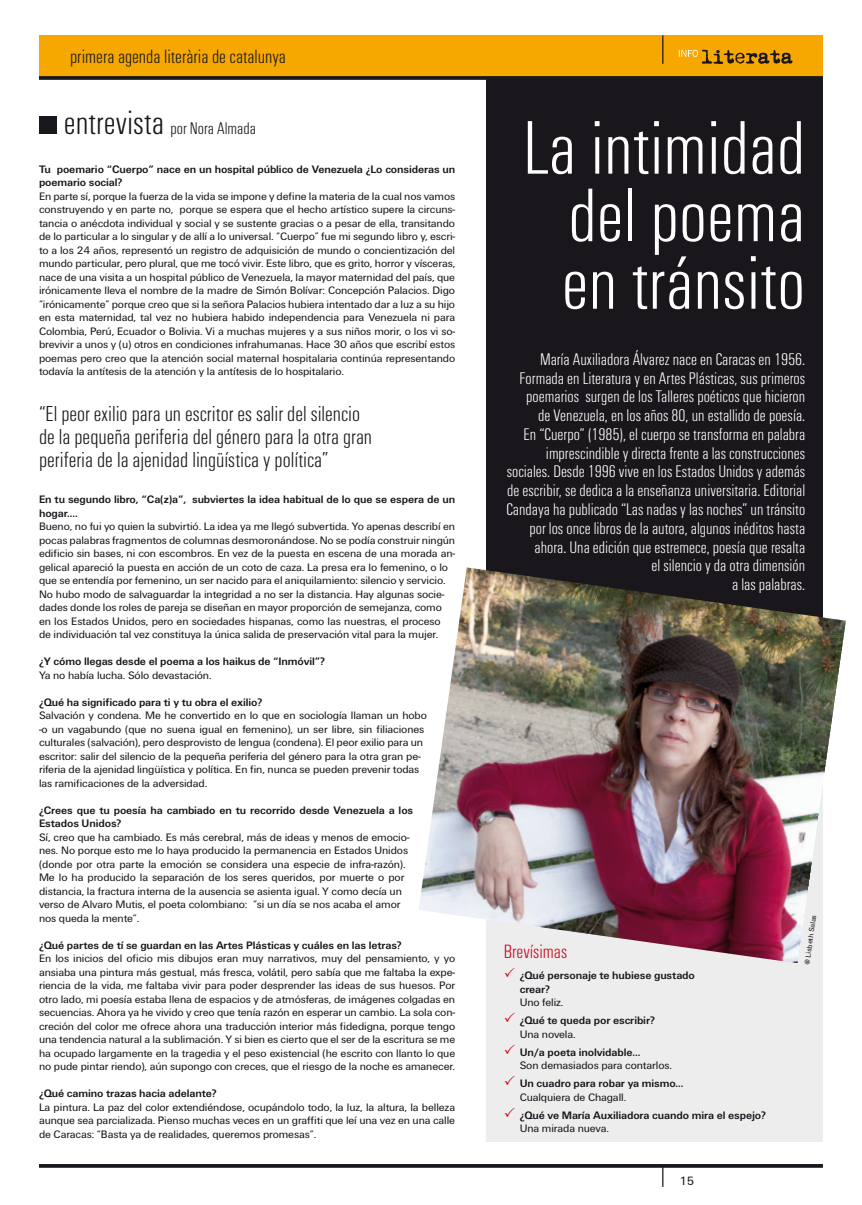
<style>
.page{position:relative;width:862px;height:1205px;background:#fff}
.page>*{position:absolute;margin:0;border:0;box-sizing:border-box;transform-origin:0 0}
.destacat_entrevista{font:300 condensed 78.75px/67.5px "Fi We";color:#fff;text-align:center}
.destacat_entrevista-2{font:300 condensed 22.5px "Fi We";color:#1a171c}
.t1{font:300 condensed 20px "Fi We";color:#1a171c}
.texte{font:300 condensed 20px "Fi We";color:#cd071e}
.destacat_entrevista-3{font:300 condensed 17.5px/18.8px "Fi We";color:#fff;text-align:right}
.texte-2{font:300 condensed 17.5px "Fi We";color:#1a171c}
.texte-3{font:12.5px "Fi We";color:#1a171c}
.texte-4{font:11.25px/13.5px "Fi We";letter-spacing:-.01em;color:#1a171c;text-align:justify}
.texte-5{font:700 11.25px/13.5px "Fi We";letter-spacing:-.01em;color:#1a171c}
.peu_foto{font:7.5px "Fi We";color:#1a171c}
.s1{font-size:35px}
</style>
<div class="page">
<hr style="left:661px;top:1166px;width:2px;height:21px;background:#1a171c">
<svg style="left:39px;top:1164px;width:783px;height:4px;fill:#1f1c21"></svg>
<div style="left:39px;top:35px;width:783px;height:43px;background:#f6a800"></div>
<svg style="left:678px;top:50px;width:114px;height:14px"></svg>
<hr style="left:661px;top:35px;width:2px;height:29px;background:#1a171c">
<svg style="left:39px;top:76px;width:783px;height:4px;fill:#1a171c"></svg>
<div style="left:39px;top:117px;width:18px;height:17px;background:#1a171c"></div>
<div style="left:485px;top:737px;width:337px;height:404px;background:#ededee"></div>
<div style="left:485px;top:79px;width:337px;height:569px;background:#1a171c"></div>
<img style="left:419px;top:567px;width:426px;height:396px">
<p class="t1" style="left:70px;top:46px;width:217px">primera agenda literària de catalunya</p>
<p class="texte-2" style="left:64px;top:118px;width:193px"><span class="s1">entrevista</span> por Nora Almada</p>
<p class="texte-5" style="left:39px;top:162px;width:417px">Tu poemario “Cuerpo” nace en un hospital público de Venezuela ¿Lo consideras un poemario social?</p>
<p class="texte-4" style="left:39px;top:189px;width:417px">En parte sí, porque la fuerza de la vida se impone y define la materia de la cual nos vamos construyendo y en parte no, porque se espera que el hecho artístico supere la circuns&shy;tancia o anécdota individual y social y se sustente gracias o a pesar de ella, transitando de lo particular a lo singular y de allí a lo universal. “Cuerpo” fue mi segundo libro y, escri&shy;to a los 24 años, representó un registro de adquisición de mundo o concientización del mundo particular, pero plural, que me tocó vivir. Este libro, que es grito, horror y vísceras, nace de una visita a un hospital público de Venezuela, la mayor maternidad del país, que irónicamente lleva el nombre de la madre de Simón Bolívar: Concepción Palacios. Digo “irónicamente” porque creo que si la señora Palacios hubiera intentado dar a luz a su hijo en esta maternidad, tal vez no hubiera habido independencia para Venezuela ni para Colombia, Perú, Ecuador o Bolivia. Vi a muchas mujeres y a sus niños morir, o los vi so&shy;brevivir a unos y (u) otros en condiciones infrahumanas. Hace 30 años que escribí estos poemas pero creo que la atención social maternal hospitalaria continúa representando todavía la antítesis de la atención y la antítesis de lo hospitalario.</p>
<p class="destacat_entrevista-2" style="left:39px;top:401px;width:322px">“El peor exilio para un escritor es salir del silencio</p>
<p class="destacat_entrevista-2" style="left:39px;top:424px;width:334px">de la pequeña periferia del género para la otra gran</p>
<p class="destacat_entrevista-2" style="left:39px;top:448px;width:291px">periferia de la ajenidad lingüística y política”</p>
<p class="texte-5" style="left:39px;top:493px;width:417px">En tu segundo libro, “Ca(z)a”, subviertes la idea habitual de lo que se espera de un hogar....</p>
<p class="texte-4" style="left:39px;top:520px;width:417px;text-align:left">Bueno, no fui yo quien la subvirtió. La idea ya me llegó subvertida. Yo apenas describí en pocas palabras fragmentos de columnas desmoronándose. No se podía construir ningún edificio sin bases, ni con escombros. En vez de la puesta en escena de una morada an&shy;gelical apareció la puesta en acción de un coto de caza. La presa era lo femenino, o lo que se entendía por femenino, un ser nacido para el aniquilamiento: silencio y servicio.<br>No hubo modo de salvaguardar la integridad a no ser la distancia. Hay algunas socie&shy;dades donde los roles de pareja se diseñan en mayor proporción de semejanza, como en los Estados Unidos, pero en sociedades hispanas, como las nuestras, el proceso de individuación tal vez constituya la única salida de preservación vital para la mujer.</p>
<p class="texte-5" style="left:39px;top:655px;width:287px">¿Y cómo llegas desde el poema a los haikus de “Inmóvil”?</p>
<p class="texte-4" style="left:39px;top:668px;width:174px">Ya no había lucha. Sólo devastación.</p>
<p class="texte-5" style="left:39px;top:695px;width:225px">¿Qué ha significado para ti y tu obra el exilio?</p>
<p class="texte-4" style="left:39px;top:709px;width:389px;text-align:left">Salvación y condena. Me he convertido en lo que en sociología llaman un hobo -o un vagabundo (que no suena igual en femenino), un ser libre, sin filiaciones culturales (salvación), pero desprovisto de lengua (condena). El peor exilio para un escritor: salir del silencio de la pequeña periferia del género para la otra gran pe&shy;riferia de la ajenidad lingüística y política. En fin, nunca se pueden prevenir todas las ramificaciones de la adversidad.</p>
<p class="texte-5" style="left:39px;top:803px;width:375px">¿Crees que tu poesía ha cambiado en tu recorrido desde Venezuela a los<br>Estados Unidos?</p>
<p class="texte-4" style="left:39px;top:830px;width:371px;text-align:left">Sí, creo que ha cambiado. Es más cerebral, más de ideas y menos de emocio&shy;nes. No porque esto me lo haya producido la permanencia en Estados Unidos (donde por otra parte la emoción se considera una especie de infra-razón).<br>Me lo ha producido la separación de los seres queridos, por muerte o por distancia, la fractura interna de la ausencia se asienta igual. Y como decía un verso de Alvaro Mutis, el poeta colombiano: “si un día se nos acaba el amor nos queda la mente”.</p>
<p class="texte-5" style="left:39px;top:938px;width:364px">¿Qué partes de tí se guardan en las Artes Plásticas y cuáles en las letras?</p>
<p class="texte-4" style="left:39px;top:952px;width:417px">En los inicios del oficio mis dibujos eran muy narrativos, muy del pensamiento, y yo ansiaba una pintura más gestual, más fresca, volátil, pero sabía que me faltaba la expe&shy;riencia de la vida, me faltaba vivir para poder desprender las ideas de sus huesos. Por otro lado, mi poesía estaba llena de espacios y de atmósferas, de imágenes colgadas en secuencias. Ahora ya he vivido y creo que tenía razón en esperar un cambio. La sola con&shy;creción del color me ofrece ahora una traducción interior más fidedigna, porque tengo una tendencia natural a la sublimación. Y si bien es cierto que el ser de la escritura se me ha ocupado largamente en la tragedia y el peso existencial (he escrito con llanto lo que no pude pintar riendo), aún supongo con creces, que el riesgo de la noche es amanecer.</p>
<p class="texte-5" style="left:39px;top:1087px;width:179px">¿Qué camino trazas hacia adelante?</p>
<p class="texte-4" style="left:39px;top:1100px;width:417px">La pintura. La paz del color extendiéndose, ocupándolo todo, la luz, la altura, la belleza aunque sea parcializada. Pienso muchas veces en un graffiti que leí una vez en una calle de Caracas: “Basta ya de realidades, queremos promesas”.</p>
<p class="destacat_entrevista" style="left:522px;top:115px;width:284px">La intimidad del poema</p>
<p class="destacat_entrevista" style="left:561px;top:250px;width:245px">en tránsito</p>
<p class="destacat_entrevista-3" style="left:519px;top:350px;width:287px">María Auxiliadora Álvarez nace en Caracas en 1956.<br>Formada en Literatura y en Artes Plásticas, sus primeros poemarios surgen de los Talleres poéticos que hicieron</p>
<p class="destacat_entrevista-3" style="left:538px;top:406px;width:268px">de Venezuela, en los años 80, un estallido de poesía.</p>
<p class="destacat_entrevista-3" style="left:506px;top:425px;width:300px">En “Cuerpo” (1985), el cuerpo se transforma en palabra imprescindible y directa frente a las construcciones sociales. Desde 1996 vive en los Estados Unidos y además de escribir, se dedica a la enseñanza universitaria. Editorial Candaya ha publicado “Las nadas y las noches” un tránsito por los once libros de la autora, algunos inéditos hasta ahora. Una edición que estremece, poesía que resalta</p>
<p class="destacat_entrevista-3" style="left:651px;top:556px;width:155px">el silencio y da otra dimensión</p>
<p class="destacat_entrevista-3" style="left:731px;top:575px;width:75px">a las palabras.</p>
<p class="texte" style="left:503px;top:940px;width:65px">Brevísimas</p>
<p class="texte-5" style="left:519px;top:969px;width:177px">¿Qué personaje te hubiese gustado crear?</p>
<p class="texte-4" style="left:519px;top:996px;width:45px">Uno feliz.</p>
<p class="texte-5" style="left:519px;top:1014px;width:137px">¿Qué te queda por escribir?</p>
<p class="texte-4" style="left:519px;top:1027px;width:57px">Una novela.</p>
<p class="texte-5" style="left:519px;top:1045px;width:122px">Un/a poeta inolvidable...</p>
<p class="texte-4" style="left:519px;top:1059px;width:154px">Son demasiados para contarlos.</p>
<p class="texte-5" style="left:519px;top:1077px;width:165px">Un cuadro para robar ya mismo...</p>
<p class="texte-4" style="left:519px;top:1090px;width:108px">Cualquiera de Chagall.</p>
<p class="texte-5" style="left:519px;top:1108px;width:248px">¿Qué ve María Auxiliadora cuando mira el espejo?</p>
<p class="texte-4" style="left:519px;top:1122px;width:91px">Una mirada nueva.</p>
<p class="texte-3" style="left:678px;top:1174px;width:17px">15</p>
<p class="peu_foto" style="left:802px;top:964px;width:52px;rotate:-82deg">@ Lisbeth Salas</p>
</div>
